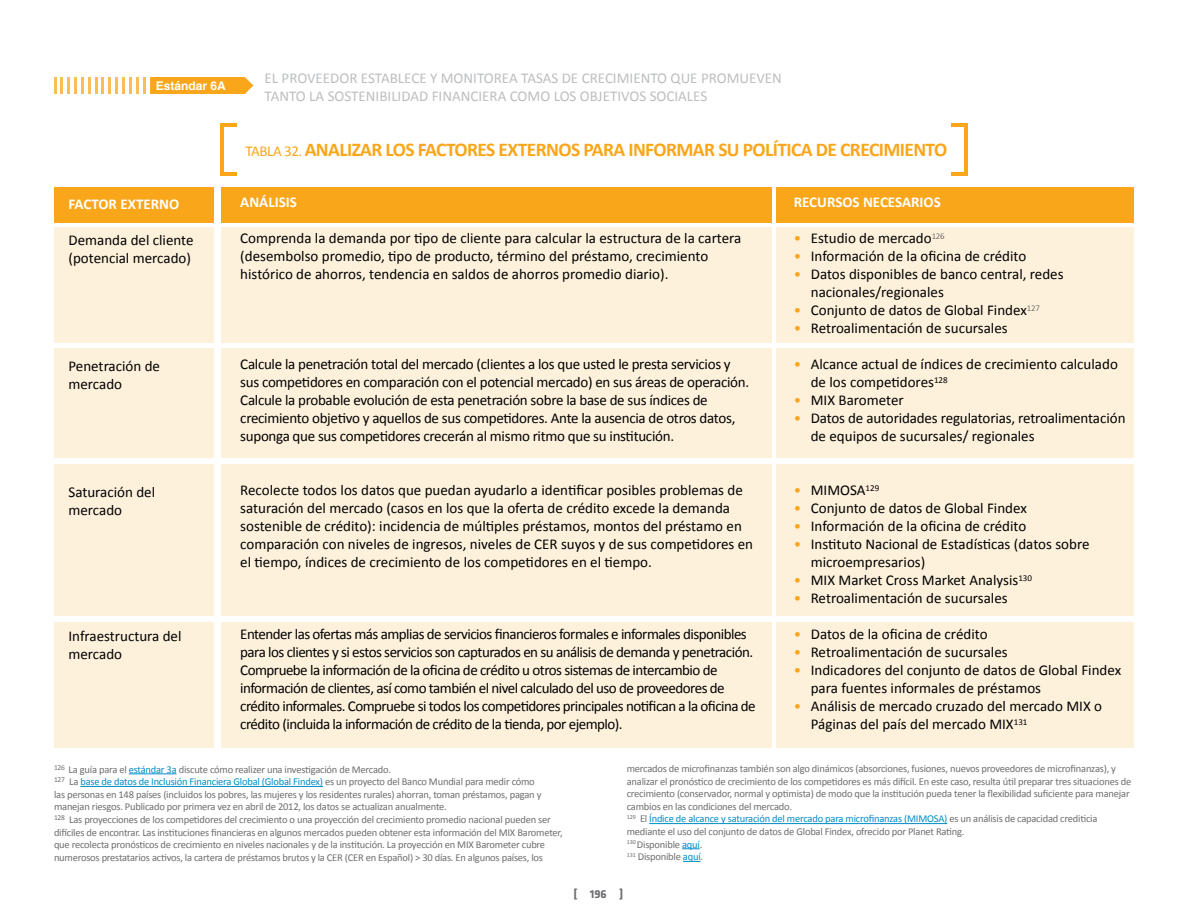
<style>
.page{position:relative;width:1188px;height:918px;background:#fff}
.page>*{position:absolute;margin:0;border:0;box-sizing:border-box;transform-origin:0 0}
.t1{font:700 19.5px "Calibri";letter-spacing:-.03em;color:#faa61a}
.t2{font:15px/18px "Calibri";letter-spacing:-.005em;color:#000}
.t3{font:15px/18px "Calibri";letter-spacing:-.035em;color:#000}
.t4{font:15px/18px "Calibri";color:#bcbec0}
.t5{font:700 15px "Calibri";color:#fff}
.t6{font:700 15px "Helvetica";color:#fff}
.t7{font:700 12px "Helvetica";color:#fff}
.t8{font:700 12px "Klavika";color:#6d6e71}
.t9{font:10.5px/12.6px "Calibri";letter-spacing:-.02em;color:#6d6e71}
.s1{font-weight:400;font-size:15px}
.s2{color:#faa61a}
.s3{color:#008dc7}
</style>
<div class="page">
<div style="left:54px;top:187px;width:159px;height:36px;background:#faa61a"></div>
<div style="left:221px;top:187px;width:550px;height:36px;background:#faa61a"></div>
<div style="left:777px;top:187px;width:357px;height:36px;background:#faa61a"></div>
<div style="left:54px;top:227px;width:159px;height:116px;background:#fef1dc"></div>
<div style="left:221px;top:227px;width:550px;height:116px;background:#fef1dc"></div>
<div style="left:777px;top:227px;width:357px;height:116px;background:#fef1dc"></div>
<div style="left:54px;top:349px;width:159px;height:109px;background:#fef1dc"></div>
<div style="left:221px;top:349px;width:550px;height:109px;background:#fef1dc"></div>
<div style="left:777px;top:349px;width:357px;height:109px;background:#fef1dc"></div>
<div style="left:54px;top:464px;width:159px;height:151px;background:#fef1dc"></div>
<div style="left:221px;top:464px;width:550px;height:151px;background:#fef1dc"></div>
<div style="left:777px;top:464px;width:357px;height:151px;background:#fef1dc"></div>
<div style="left:54px;top:622px;width:159px;height:125px;background:#fef1dc"></div>
<div style="left:221px;top:622px;width:550px;height:125px;background:#fef1dc"></div>
<div style="left:777px;top:622px;width:357px;height:125px;background:#fef1dc"></div>
<hr style="left:221px;top:123px;width:15px;height:3px;background:#faa61a">
<hr style="left:221px;top:172px;width:15px;height:3px;background:#faa61a">
<hr style="left:221px;top:123px;width:3px;height:52px;background:#faa61a">
<hr style="left:952px;top:172px;width:15px;height:3px;background:#faa61a">
<hr style="left:952px;top:123px;width:15px;height:3px;background:#faa61a">
<hr style="left:964px;top:123px;width:3px;height:52px;background:#faa61a">
<hr style="left:129px;top:774px;width:48px;height:1px;background:#008dc7">
<hr style="left:80px;top:786px;width:243px;height:1px;background:#008dc7">
<hr style="left:649px;top:823px;width:298px;height:1px;background:#008dc7">
<svg style="left:682px;top:849px;width:18px;height:1px"></svg>
<svg style="left:683px;top:861px;width:18px;height:1px"></svg>
<svg style="left:143px;top:77px;width:110px;height:17px;background:#faad2c"></svg>
<hr style="left:129px;top:77px;width:3px;height:17px;background:#faa61a">
<hr style="left:136px;top:77px;width:3px;height:17px;background:#faa61a">
<svg style="left:54px;top:77px;width:71px;height:17px"></svg>
<p class="t6" style="left:178px;top:74px;width:66px">Estándar</p>
<p class="t4" style="left:265px;top:69px;width:519px">EL PROVEEDOR ESTABLECE Y MONITOREA TASAS DE CRECIMIENTO QUE PROMUEVEN<br>TANTO LA SOSTENIBILIDAD FINANCIERA COMO LOS OBJETIVOS SOCIALES</p>
<p class="t7" style="left:156px;top:76px;width:72px">Estándar 6A</p>
<h1 class="t1" style="left:246px;top:137px;width:703px"><span class="s1">TABLA 32.</span> ANALIZAR LOS FACTORES EXTERNOS PARA INFORMAR SU POLÍTICA DE CRECIMIENTO</h1>
<p class="t5" style="left:68px;top:194px;width:112px">FACTOR EXTERNO</p>
<p class="t2" style="left:68px;top:231px;width:127px">Demanda del cliente (potencial mercado)</p>
<p class="t2" style="left:68px;top:357px;width:93px">Penetración de mercado</p>
<p class="t5" style="left:240px;top:193px;width:58px">ANÁLISIS</p>
<p class="t2" style="left:240px;top:230px;width:503px">Comprenda la demanda por tipo de cliente para calcular la estructura de la cartera (desembolso promedio, tipo de producto, término del préstamo, crecimiento histórico de ahorros, tendencia en saldos de ahorros promedio diario).</p>
<p class="t2" style="left:240px;top:356px;width:510px">Calcule la penetración total del mercado (clientes a los que usted le presta servicios y sus competidores en comparación con el potencial mercado) en sus áreas de operación.<br>Calcule la probable evolución de esta penetración sobre la base de sus índices de crecimiento objetivo y aquellos de sus competidores. Ante la ausencia de otros datos, suponga que sus competidores crecerán al mismo ritmo que su institución.</p>
<p class="t5" style="left:794px;top:193px;width:149px">RECURSOS NECESARIOS</p>
<p class="t2" style="left:794px;top:230px;width:152px"><span class="s2">•</span> Estudio de mercado<sup>126</sup></p>
<p class="t2" style="left:794px;top:248px;width:234px"><span class="s2">•</span> Información de la oficina de crédito</p>
<p class="t2" style="left:811px;top:266px;width:254px;text-indent:-17px"><span class="s2">•</span> Datos disponibles de banco central, redes nacionales/regionales</p>
<p class="t2" style="left:794px;top:302px;width:248px"><span class="s2">•</span> Conjunto de datos de Global Findex<sup>127</sup></p>
<p class="t2" style="left:794px;top:320px;width:215px"><span class="s2">•</span> Retroalimentación de sucursales</p>
<p class="t2" style="left:811px;top:356px;width:309px;text-indent:-17px"><span class="s2">•</span> Alcance actual de índices de crecimiento calculado de los competidores<sup>128</sup></p>
<p class="t2" style="left:794px;top:392px;width:111px"><span class="s2">•</span> MIX Barometer</p>
<p class="t2" style="left:811px;top:410px;width:316px;text-indent:-17px"><span class="s2">•</span> Datos de autoridades regulatorias, retroalimentación de equipos de sucursales/ regionales</p>
<p class="t2" style="left:68px;top:483px;width:88px">Saturación del mercado</p>
<p class="t2" style="left:68px;top:627px;width:115px">Infraestructura del mercado</p>
<p class="t2" style="left:240px;top:482px;width:514px">Recolecte todos los datos que puedan ayudarlo a identificar posibles problemas de saturación del mercado (casos en los que la oferta de crédito excede la demanda sostenible de crédito): incidencia de múltiples préstamos, montos del préstamo en comparación con niveles de ingresos, niveles de CER suyos y de sus competidores en el tiempo, índices de crecimiento de los competidores en el tiempo.</p>
<p class="t3" style="left:240px;top:626px;width:517px">Entender las ofertas más amplias de servicios financieros formales e informales disponibles para los clientes y si estos servicios son capturados en su análisis de demanda y penetración.<br>Compruebe la información de la oficina de crédito u otros sistemas de intercambio de información de clientes, así como también el nivel calculado del uso de proveedores de crédito informales. Compruebe si todos los competidores principales notifican a la oficina de crédito (incluida la información de crédito de la tienda, por ejemplo).</p>
<p class="t2" style="left:794px;top:482px;width:87px"><span class="s2">•</span> MIMOSA<sup>129</sup></p>
<p class="t2" style="left:794px;top:500px;width:235px"><span class="s2">•</span> Conjunto de datos de Global Findex</p>
<p class="t2" style="left:794px;top:518px;width:234px"><span class="s2">•</span> Información de la oficina de crédito</p>
<p class="t2" style="left:811px;top:536px;width:280px;text-indent:-17px"><span class="s2">•</span> Instituto Nacional de Estadísticas (datos sobre microempresarios)</p>
<p class="t2" style="left:794px;top:572px;width:240px"><span class="s2">•</span> MIX Market Cross Market Analysis<sup>130</sup></p>
<p class="t2" style="left:794px;top:590px;width:215px"><span class="s2">•</span> Retroalimentación de sucursales</p>
<p class="t2" style="left:794px;top:626px;width:195px"><span class="s2">•</span> Datos de la oficina de crédito</p>
<p class="t2" style="left:794px;top:644px;width:215px"><span class="s2">•</span> Retroalimentación de sucursales</p>
<p class="t2" style="left:811px;top:662px;width:312px;text-indent:-17px"><span class="s2">•</span> Indicadores del conjunto de datos de Global Findex para fuentes informales de préstamos</p>
<p class="t2" style="left:811px;top:698px;width:293px;text-indent:-17px"><span class="s2">•</span> Análisis de mercado cruzado del mercado MIX o<br>Páginas del país del mercado MIX<sup>131</sup></p>
<p class="t9" style="left:54px;top:763px;width:510px"><sup>126</sup> La guía para el <span class="s3">estándar 3a</span> discute cómo realizer una investigación de Mercado.<br><sup>127</sup> La <span class="s3">base de datos de Inclusión Financiera Global (Global Findex)</span> es un proyecto del Banco Mundial para medir cómo<br>las personas en 148 países (incluidos los pobres, las mujeres y los residentes rurales) ahorran, toman préstamos, pagan y manejan riesgos. Publicado por primera vez en abril de 2012, los datos se actualizan anualmente.<br><sup>128</sup> Las proyecciones de los competidores del crecimiento o una proyección del crecimiento promedio nacional pueden ser difíciles de encontrar. Las instituciones financieras en algunos mercados pueden obtener esta información del MIX Barometer, que recolecta pronósticos de crecimiento en niveles nacionales y de la institución. La proyección en MIX Barometer cubre numerosos prestatarios activos, la cartera de préstamos brutos y la CER (CER en Español) &gt; 30 días. En algunos países, los</p>
<p class="t9" style="left:627px;top:762px;width:506px">mercados de microfinanzas también son algo dinámicos (absorciones, fusiones, nuevos proveedores de microfinanzas), y analizar el pronóstico de crecimiento de los competidores es más difícil. En este caso, resulta útil preparar tres situaciones de crecimiento (conservador, normal y optimista) de modo que la institución pueda tener la flexibilidad suficiente para manejar cambios en las condiciones del mercado.<br><sup>129</sup> El <span class="s3">Índice de alcance y saturación del mercado para microfinanzas (MIMOSA)</span> es un análisis de capacidad crediticia mediante el uso del conjunto de datos de Global Findex, ofrecido por Planet Rating.<br><sup>130</sup> Disponible <span class="s3">aquí</span>.<br><sup>131</sup> Disponible <span class="s3">aquí</span>.</p>
<p class="t8" style="left:573px;top:887px;width:51px">[ 196 ]</p>
</div>
